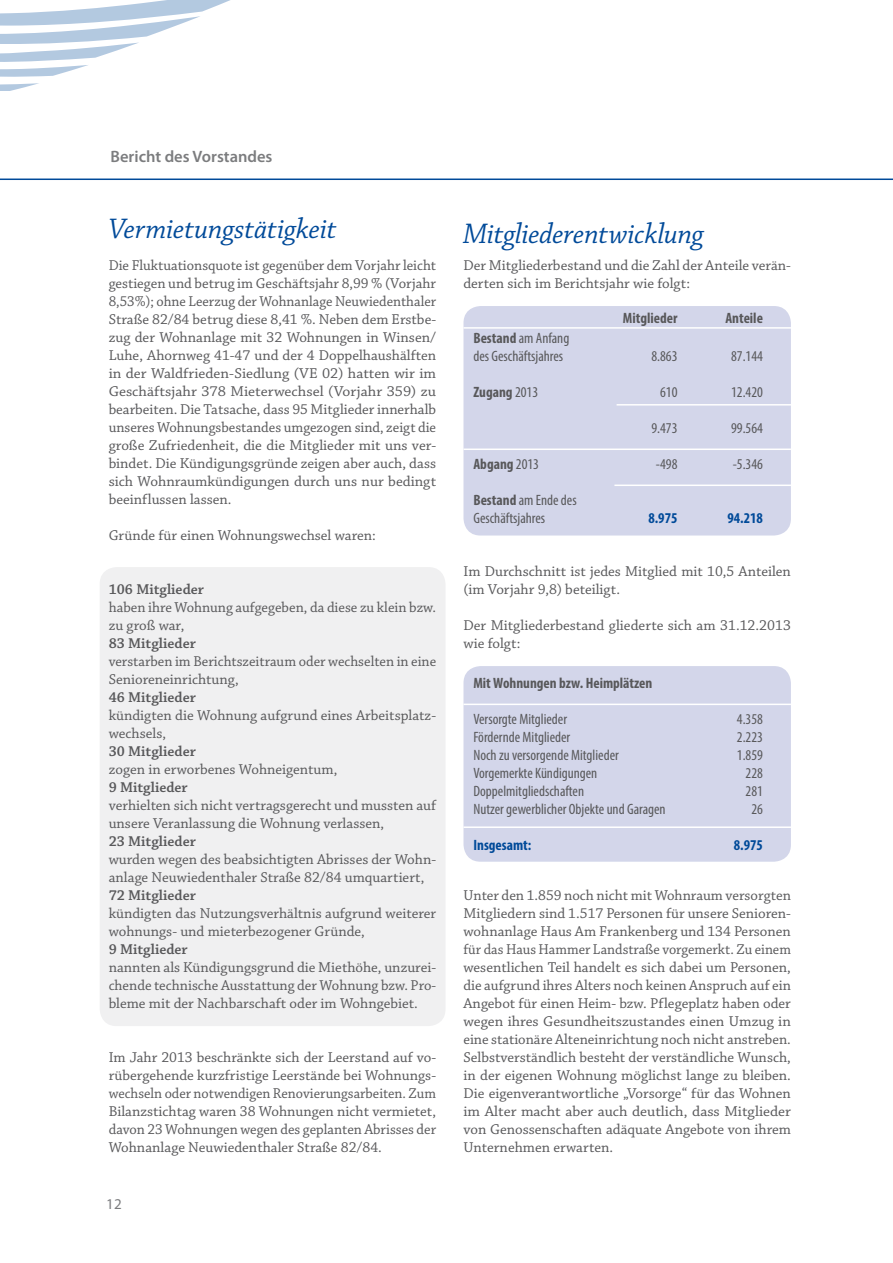
<style>
.page{position:relative;width:893px;height:1263px;background:#fff}
.page>*{position:absolute;margin:0;border:0;box-sizing:border-box;transform-origin:0 0}
.t1{font:30px "Chaparral Pro It Subh";color:#004a99}
.t2{font:600 16.5px "Myriad Pro";color:#7b7c7e}
.t3{font:15px/18px "Chaparral Pro";color:#58585a}
.t4{font:condensed 15px/18px "Myriad Pro";color:#58585a}
.t5{font:600 15px "Chaparral Pro";color:#58585a}
.t6{font:700 condensed 15px "Myriad Pro";color:#58585a}
.t7{font:700 condensed 15px "Myriad Pro";color:#004a99}
.t8{font:15px "Myriad Pro";color:#7b7c7e}
.s1{font-weight:700}
.s2{font-weight:400}
</style>
<div class="page">
<hr style="left:0;top:179px;width:893px;height:1px;background:#004a99">
<svg style="left:0;top:0;width:230px;height:91px"></svg>
<div style="left:463px;top:306px;width:328px;height:229px;background:#d3d6ea;border-radius:17px"></div>
<hr style="left:614px;top:485px;width:177px;height:1px;background:#fff">
<hr style="left:463px;top:327px;width:328px;height:2px;background:#fff">
<hr style="left:463px;top:448px;width:328px;height:2px;background:#fff">
<hr style="left:617px;top:404px;width:174px;height:2px;background:#fff">
<div style="left:463px;top:666px;width:328px;height:196px;background:#d3d6ea;border-radius:17px"></div>
<hr style="left:463px;top:704px;width:328px;height:1px;background:#fff">
<hr style="left:463px;top:826px;width:328px;height:2px;background:#fff">
<div style="left:100px;top:567px;width:346px;height:459px;background:#f0f0f1;border-radius:17px"></div>
<p class="t2" style="left:111px;top:146px;width:163px">Bericht des Vorstandes</p>
<h1 class="t1" style="left:109px;top:213px;width:229px">Vermietungstätigkeit</h1>
<p class="t3" style="left:109px;top:257px;width:329px;text-align:justify">Die Fluktuationsquote ist gegenüber dem Vorjahr leicht gestiegen und betrug im Geschäftsjahr 8,99 % (Vorjahr 8,53%); ohne Leerzug der Wohnanlage Neuwiedenthaler Straße 82/84 betrug diese 8,41 %. Neben dem Erstbe&shy;zug der Wohnanlage mit 32 Wohnungen in Winsen/ Luhe, Ahornweg 41-47 und der 4 Doppelhaushälften in der Waldfrieden-Siedlung (VE 02) hatten wir im Geschäftsjahr 378 Mieterwechsel (Vorjahr 359) zu bearbeiten. Die Tatsache, dass 95 Mitglieder innerhalb unseres Wohnungsbestandes umgezogen sind, zeigt die große Zufriedenheit, die die Mitglieder mit uns ver&shy;bindet. Die Kündigungsgründe zeigen aber auch, dass sich Wohnraumkündigungen durch uns nur bedingt beeinflussen lassen.</p>
<p class="t3" style="left:109px;top:527px;width:269px">Gründe für einen Wohnungswechsel waren:</p>
<p class="t5" style="left:109px;top:581px;width:97px">106 Mitglieder</p>
<p class="t3" style="left:109px;top:599px;width:329px">haben ihre Wohnung aufgegeben, da diese zu klein bzw. zu groß war,</p>
<p class="t5" style="left:109px;top:635px;width:89px">83 Mitglieder</p>
<p class="t3" style="left:109px;top:653px;width:329px">verstarben im Berichtszeitraum oder wechselten in eine<br>Senioreneinrichtung,</p>
<p class="t5" style="left:109px;top:689px;width:89px">46 Mitglieder</p>
<p class="t3" style="left:109px;top:707px;width:329px">kündigten die Wohnung aufgrund eines Arbeitsplatz&shy;wechsels,</p>
<p class="t5" style="left:109px;top:743px;width:89px">30 Mitglieder</p>
<p class="t3" style="left:109px;top:761px;width:230px">zogen in erworbenes Wohneigentum,</p>
<p class="t5" style="left:109px;top:779px;width:81px">9 Mitglieder</p>
<p class="t3" style="left:109px;top:797px;width:329px">verhielten sich nicht vertragsgerecht und mussten auf unsere Veranlassung die Wohnung verlassen,</p>
<p class="t5" style="left:109px;top:833px;width:89px">23 Mitglieder</p>
<p class="t3" style="left:109px;top:851px;width:329px">wurden wegen des beabsichtigten Abrisses der Wohn&shy;anlage Neuwiedenthaler Straße 82/84 umquartiert,</p>
<p class="t5" style="left:109px;top:887px;width:89px">72 Mitglieder</p>
<p class="t3" style="left:109px;top:905px;width:329px">kündigten das Nutzungsverhältnis aufgrund weiterer wohnungs- und mieterbezogener Gründe,</p>
<p class="t5" style="left:109px;top:941px;width:81px">9 Mitglieder</p>
<p class="t3" style="left:109px;top:959px;width:329px;text-align:justify">nannten als Kündigungsgrund die Miethöhe, unzurei&shy;chende technische Ausstattung der Wohnung bzw. Pro&shy;bleme mit der Nachbarschaft oder im Wohngebiet.</p>
<p class="t3" style="left:109px;top:1049px;width:329px;text-align:justify">Im Jahr 2013 beschränkte sich der Leerstand auf vo&shy;rübergehende kurzfristige Leerstände bei Wohnungs&shy;wechseln oder notwendigen Renovierungsarbeiten. Zum Bilanzstichtag waren 38 Wohnungen nicht vermietet, davon 23 Wohnungen wegen des geplanten Abrisses der Wohnanlage Neuwiedenthaler Straße 82/84.</p>
<p class="t8" style="left:106px;top:1194px;width:17px">12</p>
<h1 class="t1" style="left:463px;top:217px;width:242px">Mitgliederentwicklung</h1>
<p class="t3" style="left:463px;top:257px;width:329px">Der Mitgliederbestand und die Zahl der Anteile verän&shy;derten sich im Berichtsjahr wie folgt:</p>
<p class="t4" style="left:473px;top:329px;width:97px"><span class="s1">Bestand</span> am Anfang des Geschäftsjahres</p>
<p class="t6" style="left:623px;top:309px;width:56px">Mitglieder</p>
<p class="t6" style="left:725px;top:309px;width:39px">Anteile</p>
<p class="t4" style="left:651px;top:347px;width:28px">8.863</p>
<p class="t4" style="left:731px;top:347px;width:33px">87.144</p>
<p class="t6" style="left:473px;top:382px;width:66px">Zugang <span class="s2">2013</span></p>
<p class="t4" style="left:660px;top:383px;width:19px">610</p>
<p class="t4" style="left:731px;top:383px;width:33px">12.420</p>
<p class="t4" style="left:651px;top:419px;width:28px">9.473</p>
<p class="t4" style="left:731px;top:419px;width:33px">99.564</p>
<p class="t6" style="left:473px;top:454px;width:67px">Abgang <span class="s2">2013</span></p>
<p class="t4" style="left:656px;top:455px;width:23px">-498</p>
<p class="t4" style="left:733px;top:455px;width:32px">-5.346</p>
<p class="t4" style="left:473px;top:491px;width:105px"><span class="s1">Bestand</span> am Ende des<br>Geschäftsjahres</p>
<p class="t7" style="left:648px;top:508px;width:31px">8.975</p>
<p class="t7" style="left:727px;top:508px;width:37px">94.218</p>
<p class="t3" style="left:463px;top:563px;width:329px">Im Durchschnitt ist jedes Mitglied mit 10,5 Anteilen (im Vorjahr 9,8) beteiligt.</p>
<p class="t3" style="left:463px;top:617px;width:329px">Der Mitgliederbestand gliederte sich am 31.12.2013 wie folgt:</p>
<p class="t6" style="left:473px;top:674px;width:181px">Mit Wohnungen bzw. Heimplätzen</p>
<p class="t4" style="left:473px;top:710px;width:95px">Versorgte Mitglieder</p>
<p class="t4" style="left:737px;top:710px;width:28px">4.358</p>
<p class="t4" style="left:473px;top:728px;width:98px">Fördernde Mitglieder</p>
<p class="t4" style="left:737px;top:728px;width:28px">2.223</p>
<p class="t4" style="left:473px;top:746px;width:147px">Noch zu versorgende Mitglieder</p>
<p class="t4" style="left:737px;top:746px;width:28px">1.859</p>
<p class="t4" style="left:473px;top:764px;width:125px">Vorgemerkte Kündigungen</p>
<p class="t4" style="left:746px;top:764px;width:19px">228</p>
<p class="t4" style="left:473px;top:782px;width:112px">Doppelmitgliedschaften</p>
<p class="t4" style="left:746px;top:782px;width:19px">281</p>
<p class="t4" style="left:473px;top:800px;width:194px">Nutzer gewerblicher Objekte und Garagen</p>
<p class="t4" style="left:751px;top:800px;width:13px">26</p>
<p class="t7" style="left:473px;top:836px;width:59px">Insgesamt:</p>
<p class="t7" style="left:734px;top:836px;width:31px">8.975</p>
<p class="t3" style="left:463px;top:887px;width:329px;text-align:justify">Unter den 1.859 noch nicht mit Wohnraum versorgten Mitgliedern sind 1.517 Personen für unsere Senioren&shy;wohnanlage Haus Am Frankenberg und 134 Personen für das Haus Hammer Landstraße vorgemerkt. Zu einem wesentlichen Teil handelt es sich dabei um Personen, die aufgrund ihres Alters noch keinen Anspruch auf ein Angebot für einen Heim- bzw. Pflegeplatz haben oder wegen ihres Gesundheitszustandes einen Umzug in eine stationäre Alteneinrichtung noch nicht anstreben.<br>Selbstverständlich besteht der verständliche Wunsch, in der eigenen Wohnung möglichst lange zu bleiben.<br>Die eigenverantwortliche „Vorsorge“ für das Wohnen im Alter macht aber auch deutlich, dass Mitglieder von Genossenschaften adäquate Angebote von ihrem Unternehmen erwarten.</p>
</div>
